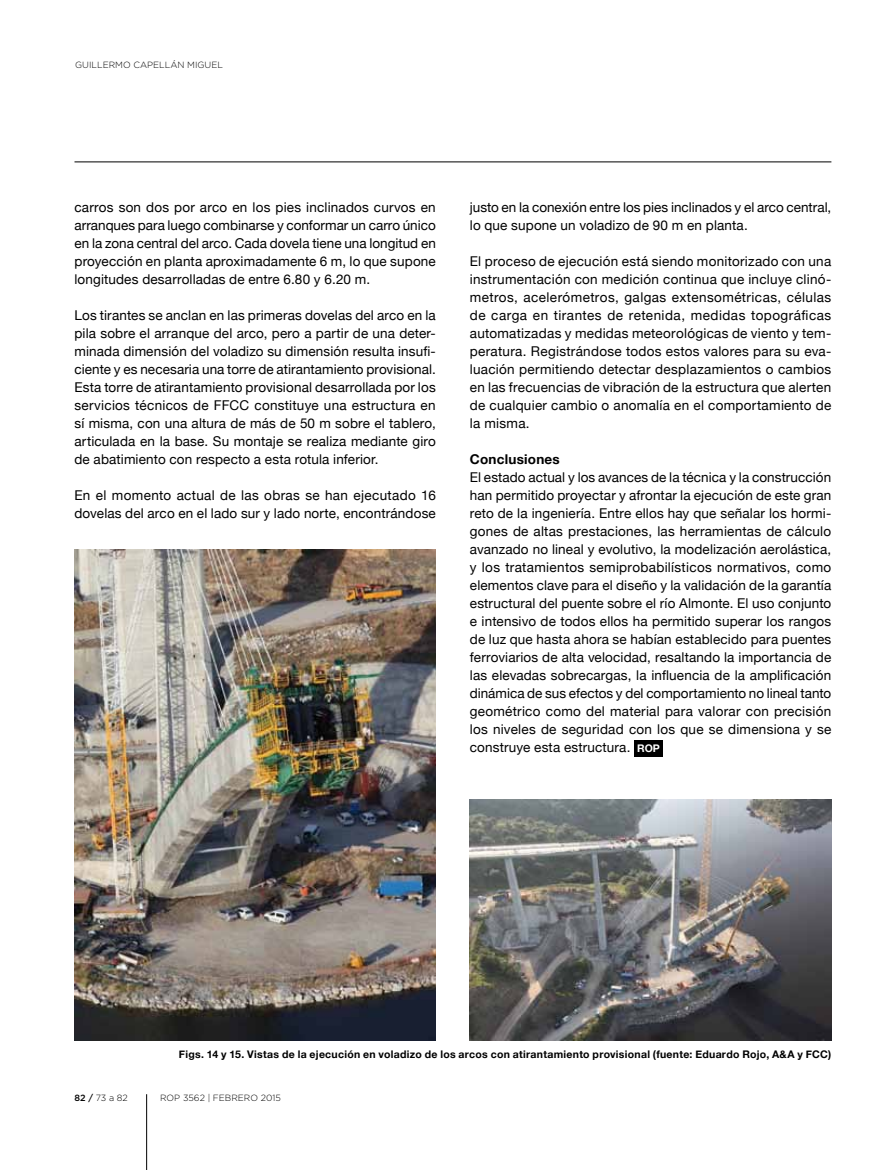
<style>
.page{position:relative;width:893px;height:1170px;background:#fff}
.page>*{position:absolute;margin:0;border:0;box-sizing:border-box;transform-origin:0 0}
.t1{font:13.5px/18px "Helvetica Neue";letter-spacing:.01em;color:#000;text-align:justify}
.t2{font:700 13.5px "Helvetica Neue";letter-spacing:.015em;color:#000}
.t3{font:700 10.5px "Helvetica Neue";letter-spacing:.025em;color:#000}
.t4{font:300 9px "Gotham";color:#000}
.s1{font-weight:700;font-size:10.5px;color:#fff}
.s2{font-weight:500}
</style>
<div class="page">
<hr style="left:146px;top:1094px;width:1px;height:75px;background:#000">
<hr style="left:74px;top:162px;width:757px;height:1px;background:#000">
<img style="left:74px;top:549px;width:361px;height:491px">
<img style="left:470px;top:799px;width:361px;height:241px">
<div style="left:634px;top:740px;width:29px;height:16px;background:#000"></div>
<p class="t4" style="left:75px;top:59px;width:66px">GUILLERMO CAPE</p>
<p class="t4" style="left:159px;top:59px;width:65px">LLÁN M IGUEL</p>
<p class="t1" style="left:74px;top:198px;width:363px">carros son dos por arco en los pies inclinados curvos en arranques para luego combinarse y conformar un carro único en la zona central del arco. Cada dovela tiene una longitud en proyección en planta aproximadamente 6 m, lo que supone longitudes desarrolladas de entre 6.80 y 6.20 m.</p>
<p class="t1" style="left:74px;top:306px;width:363px">Los tirantes se anclan en las primeras dovelas del arco en la pila sobre el arranque del arco, pero a partir de una deter&shy;minada dimensión del voladizo su dimensión resulta insufi&shy;ciente y es necesaria una torre de atirantamiento provisional.<br>Esta torre de atirantamiento provisional desarrollada por los servicios técnicos de FFCC constituye una estructura en sí misma, con una altura de más de 50 m sobre el tablero, articulada en la base. Su montaje se realiza mediante giro de abatimiento con respecto a esta rotula inferior.</p>
<p class="t1" style="left:74px;top:486px;width:363px">En el momento actual de las obras se han ejecutado 16 dovelas del arco en el lado sur y lado norte, encontrándose</p>
<p class="t1" style="left:470px;top:198px;width:363px">justo en la conexión entre los pies inclinados y el arco central, lo que supone un voladizo de 90 m en planta.</p>
<p class="t1" style="left:470px;top:252px;width:363px">El proceso de ejecución está siendo monitorizado con una instrumentación con medición continua que incluye clinó&shy;metros, acelerómetros, galgas extensométricas, células de carga en tirantes de retenida, medidas topográficas automatizadas y medidas meteorológicas de viento y tem&shy;peratura. Registrándose todos estos valores para su eva&shy;luación permitiendo detectar desplazamientos o cambios en las frecuencias de vibración de la estructura que alerten de cualquier cambio o anomalía en el comportamiento de la misma.</p>
<p class="t2" style="left:470px;top:450px;width:91px">Conclusiones</p>
<p class="t1" style="left:470px;top:468px;width:363px">El estado actual y los avances de la técnica y la construcción han permitido proyectar y afrontar la ejecución de este gran reto de la ingeniería. Entre ellos hay que señalar los hormi&shy;gones de altas prestaciones, las herramientas de cálculo avanzado no lineal y evolutivo, la modelización aerolástica, y los tratamientos semiprobabilísticos normativos, como elementos clave para el diseño y la validación de la garantía estructural del puente sobre el río Almonte. El uso conjunto e intensivo de todos ellos ha permitido superar los rangos de luz que hasta ahora se habían establecido para puentes ferroviarios de alta velocidad, resaltando la importancia de las elevadas sobrecargas, la influencia de la amplificación dinámica de sus efectos y del comportamiento no lineal tanto geométrico como del material para valorar con precisión los niveles de seguridad con los que se dimensiona y se construye esta estructura. <span class="s1">ROP</span></p>
<p class="t4" style="left:74px;top:1092px;width:55px"><span class="s2">82 /</span> 73 A 82</p>
<p class="t3" style="left:179px;top:1047px;width:654px">Figs. 14 y 15. Vistas de la ejecución en voladizo de los arcos con atirantamiento provisional (fuente: Eduardo Rojo, A&amp;A y FCC)</p>
<p class="t4" style="left:160px;top:1092px;width:122px">ROP 3562 | FEBRERO 2015</p>
</div>
